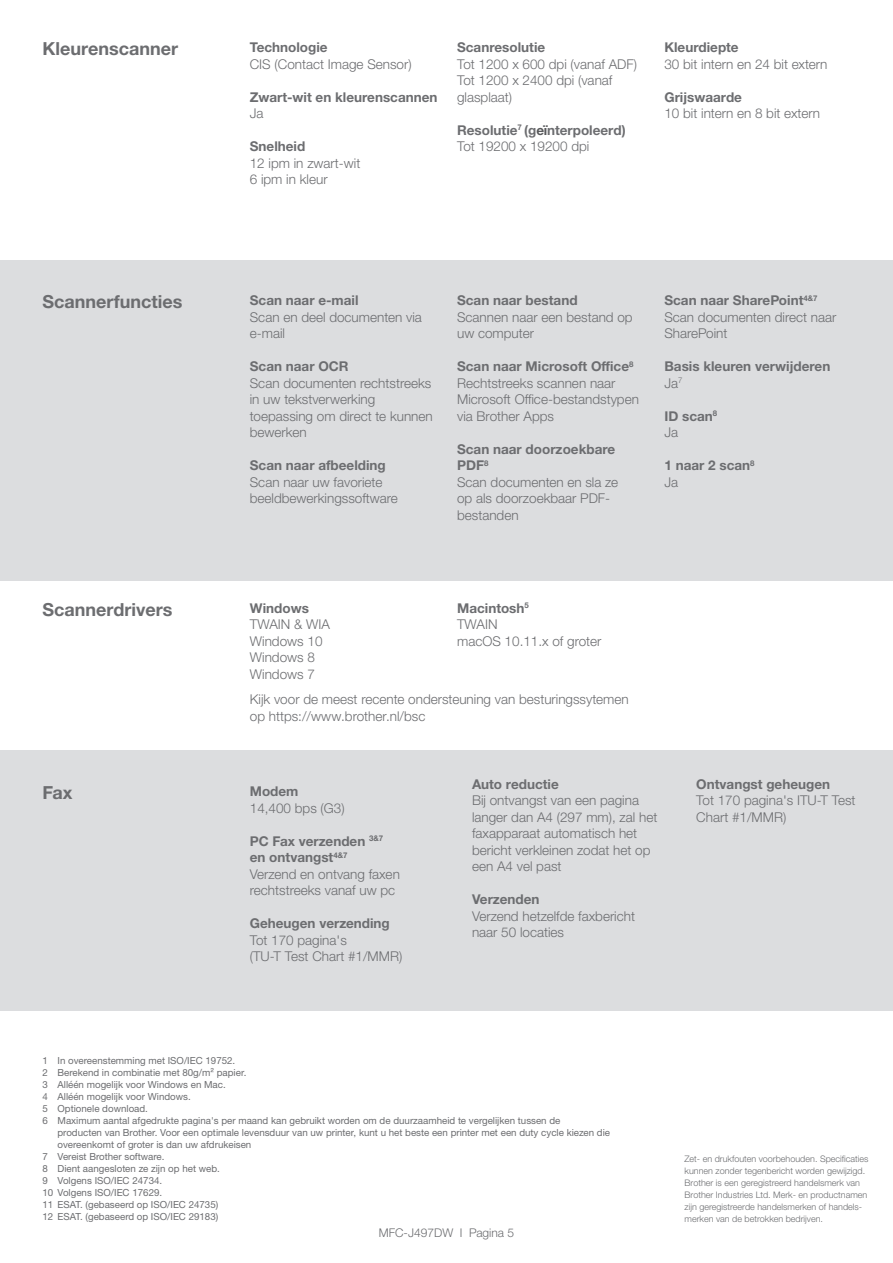
<style>
.page{position:relative;width:893px;height:1263px;background:#fff}
.page>*{position:absolute;margin:0;border:0;box-sizing:border-box;transform-origin:0 0}
.t1{font:700 18px "Helvetica Neue LTW1 G";color:#6c6d70}
.t2{font:300 13.5px/16.5px "Helvetica Neue LTW1 G";color:#6c6d70}
.t3{font:700 13.5px/16.5px "Helvetica Neue LTW1 G";color:#6c6d70}
.t4{font:300 12px "Helvetica Neue LTW1 G";color:#6c6d70}
.t5{font:9.75px "Helvetica Neue LTW1 G";color:#6c6d70}
.t6{font:300 9px/12px "Helvetica Neue LTW1 G";color:#6c6d70}
.s1{color:#57585a}
.s2{font-weight:300}
.s3{font-weight:700}
</style>
<div class="page">
<div style="left:0;top:260px;width:893px;height:320px;background:#dcdddf"></div>
<div style="left:0;top:751px;width:893px;height:260px;background:#dcdddf"></div>
<h1 class="t1" style="left:43px;top:38px;width:137px">Kleurenscanner</h1>
<p class="t3" style="left:457px;top:39px;width:90px">Scanresolutie</p>
<p class="t2" style="left:457px;top:56px;width:181px">Tot 1200 x 600 dpi (vanaf ADF)<br>Tot 1200 x 2400 dpi (vanaf glasplaat)</p>
<p class="t3" style="left:457px;top:122px;width:170px">Resolutie<sup>7</sup> (g<span class="s1">eï</span>nterpoleerd)<br><span class="s2">Tot 19200 x 19200 dpi</span></p>
<p class="t3" style="left:250px;top:39px;width:79px">Technologie</p>
<p class="t2" style="left:250px;top:56px;width:163px">CIS (Contact Image Sensor)</p>
<p class="t3" style="left:250px;top:88px;width:189px">Zwart-wit en kleurenscannen</p>
<p class="t2" style="left:250px;top:105px;width:15px">Ja</p>
<p class="t3" style="left:250px;top:138px;width:57px">Snelheid</p>
<p class="t2" style="left:250px;top:155px;width:112px">12 ipm in zwart-wit<br>6 ipm in kleur</p>
<p class="t3" style="left:664px;top:39px;width:76px">Kleurdiepte</p>
<p class="t2" style="left:664px;top:56px;width:164px">30 bit intern en 24 bit extern</p>
<p class="t3" style="left:664px;top:89px;width:79px">Grijswaarde</p>
<p class="t2" style="left:664px;top:105px;width:157px">10 bit intern en 8 bit extern</p>
<h1 class="t1" style="left:43px;top:291px;width:141px">Scannerfuncties</h1>
<p class="t3" style="left:250px;top:292px;width:110px">Scan naar e-mail</p>
<p class="t2" style="left:250px;top:309px;width:174px">Scan en deel documenten via e-mail</p>
<p class="t3" style="left:250px;top:358px;width:100px">Scan naar OCR</p>
<p class="t2" style="left:250px;top:375px;width:184px">Scan documenten rechtstreeks in uw tekstverwerking toepassing om direct te kunnen bewerken</p>
<p class="t3" style="left:250px;top:457px;width:137px">Scan naar afbeelding</p>
<p class="t2" style="left:250px;top:474px;width:150px">Scan naar uw favoriete beeldbewerkingssoftware</p>
<p class="t3" style="left:457px;top:292px;width:122px">Scan naar bestand</p>
<p class="t2" style="left:457px;top:309px;width:177px">Scannen naar een bestand op uw computer</p>
<p class="t2" style="left:457px;top:358px;width:183px"><span class="s3">Scan naar Microsoft Office</span><sup>8<br></sup>Rechtstreeks scannen naar<br>Microsoft Office-bestandstypen via Brother Apps</p>
<p class="t2" style="left:457px;top:441px;width:163px"><span class="s3">Scan naar doorzoekbare<br>PDF</span><sup>8<br></sup>Scan documenten en sla ze op als doorzoekbaar PDF&shy;bestanden</p>
<p class="t2" style="left:664px;top:292px;width:173px"><span class="s3">Scan naar SharePoint</span><sup>4&amp;7<br></sup>Scan documenten direct naar<br>SharePoint</p>
<p class="t3" style="left:664px;top:358px;width:167px">Basis kleuren verwijderen<br><span class="s2">Ja</span><sup>7</sup></p>
<p class="t3" style="left:664px;top:408px;width:54px">ID scan<sup>8<br></sup><span class="s2">Ja</span></p>
<p class="t3" style="left:664px;top:457px;width:92px">1 naar 2 scan<sup>8<br></sup><span class="s2">Ja</span></p>
<h1 class="t1" style="left:43px;top:598px;width:131px">Scannerdrivers</h1>
<p class="t2" style="left:457px;top:600px;width:146px"><span class="s3">Macintosh</span><sup>5<br></sup>TWAIN<br>macOS 10.11.x of groter</p>
<p class="t3" style="left:250px;top:600px;width:61px">Windows</p>
<p class="t2" style="left:250px;top:616px;width:82px">TWAIN &amp; WIA<br>Windows 10<br>Windows 8<br>Windows 7</p>
<p class="t2" style="left:250px;top:691px;width:380px">Kijk voor de meest recente ondersteuning van besturingssytemen op https://www.brother.nl/bsc</p>
<h1 class="t1" style="left:43px;top:782px;width:31px">Fax</h1>
<p class="t3" style="left:250px;top:783px;width:50px">Modem</p>
<p class="t2" style="left:250px;top:799px;width:96px">14,400 bps (G3)</p>
<p class="t2" style="left:250px;top:832px;width:152px"><span class="s3">PC Fax verzenden</span> <sup>3&amp;7 </sup><span class="s3">en ontvangst</span><sup>4&amp;7<br></sup>Verzend en ontvang faxen rechtstreeks vanaf uw pc</p>
<p class="t3" style="left:250px;top:915px;width:142px">Geheugen verzending</p>
<p class="t2" style="left:250px;top:931px;width:154px">Tot 170 pagina's<br>(TU-T Test Chart #1/MMR)</p>
<p class="t3" style="left:472px;top:776px;width:88px">Auto reductie</p>
<p class="t2" style="left:472px;top:792px;width:187px">Bij ontvangst van een pagina langer dan A4 (297 mm), zal het faxapparaat automatisch het bericht verkleinen zodat het op een A4 vel past</p>
<p class="t3" style="left:472px;top:891px;width:69px">Verzenden</p>
<p class="t2" style="left:472px;top:908px;width:164px">Verzend hetzelfde faxbericht naar 50 locaties</p>
<p class="t3" style="left:696px;top:776px;width:135px">Ontvangst geheugen</p>
<p class="t2" style="left:696px;top:792px;width:161px">Tot 170 pagina's ITU-T Test<br>Chart #1/MMR)</p>
<p class="t5" style="left:43px;top:1054px;width:194px">1 In overeenstemming met ISO/IEC 19752.</p>
<p class="t5" style="left:43px;top:1066px;width:205px">2 Berekend in combinatie met 80g/m² papier.</p>
<p class="t5" style="left:43px;top:1078px;width:185px">3 Alléén mogelijk voor Windows en Mac.</p>
<p class="t5" style="left:43px;top:1090px;width:150px">4 Alléén mogelijk voor Windows.</p>
<p class="t5" style="left:43px;top:1102px;width:107px">5 Optionele download.</p>
<p class="t5" style="left:43px;top:1114px;width:519px">6 Maximum aantal afgedrukte pagina's per maand kan gebruikt worden om de duurzaamheid te vergelijken tussen de</p>
<p class="t5" style="left:58px;top:1126px;width:554px">producten van Brother. Voor een optimale levensduur van uw printer, kunt u het beste een printer met een duty cycle kiezen die</p>
<p class="t5" style="left:58px;top:1138px;width:195px">overeenkomt of groter is dan uw afdrukeisen</p>
<p class="t5" style="left:43px;top:1150px;width:124px">7 Vereist Brother software.</p>
<p class="t5" style="left:43px;top:1162px;width:179px">8 Dient aangesloten ze zijn op het web.</p>
<p class="t5" style="left:43px;top:1174px;width:121px">9 Volgens ISO/IEC 24734.</p>
<p class="t5" style="left:43px;top:1186px;width:121px">10 Volgens ISO/IEC 17629.</p>
<p class="t5" style="left:43px;top:1198px;width:177px">11 ESAT. (gebaseerd op ISO/IEC 24735)</p>
<p class="t5" style="left:43px;top:1210px;width:177px">12 ESAT. (gebaseerd op ISO/IEC 29183)</p>
<p class="t4" style="left:379px;top:1226px;width:137px">MFC-J497DW I Pagina 5</p>
<p class="t6" style="left:685px;top:1153px;width:185px">Zet- en drukfouten voorbehouden. Specificaties kunnen zonder tegenbericht worden gewijzigd.<br>Brother is een geregistreerd handelsmerk van Brother Industries Ltd. Merk- en productnamen zijn geregistreerde handelsmerken of handels&shy;merken van de betrokken bedrijven.</p>
</div>
